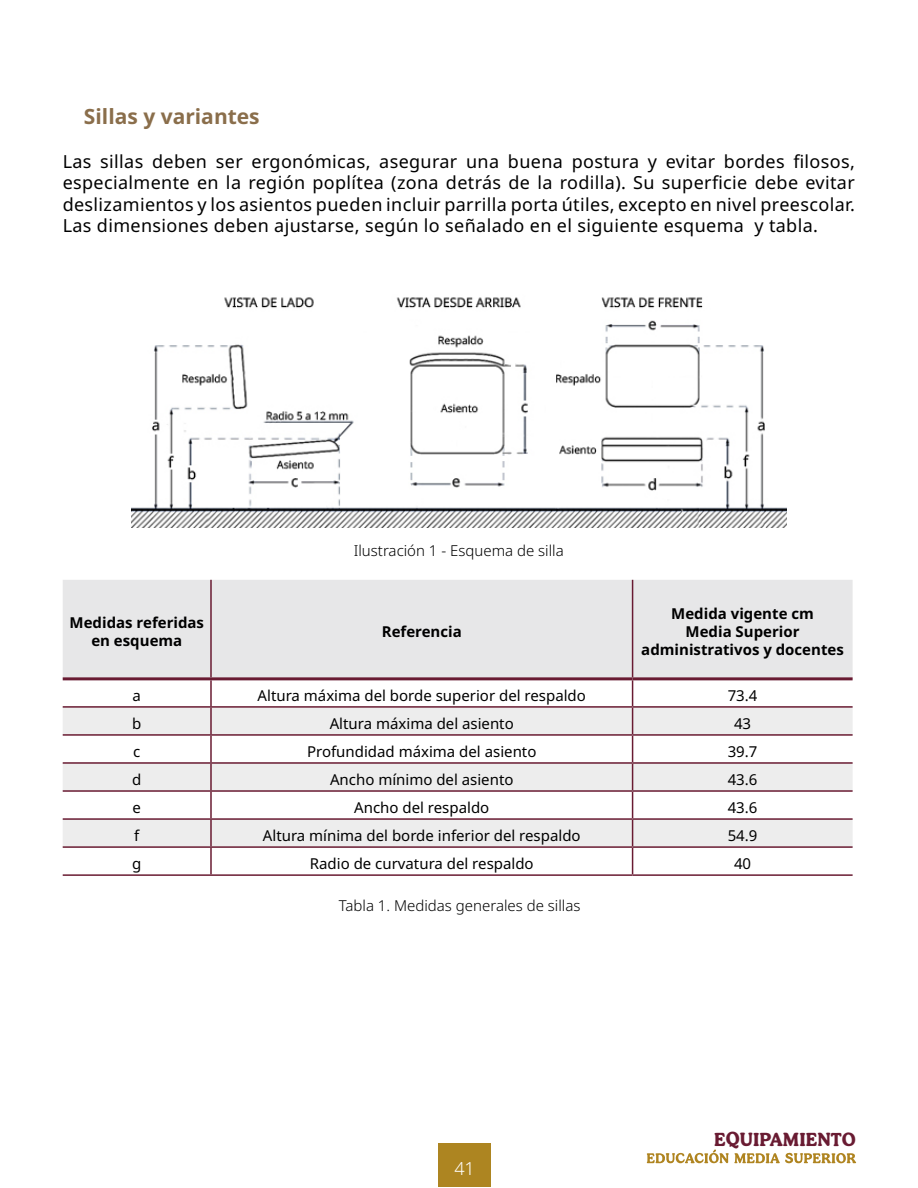
<style>
.page{position:relative;width:918px;height:1188px;background:#fff}
.page>*{position:absolute;margin:0;border:0;box-sizing:border-box;transform-origin:0 0}
.t1{font:700 21px "Noto Sans";color:#8a6e4b}
.t2{font:18px/21.6px "Noto Sans";letter-spacing:.02em;color:#000;text-align:justify}
.t3{font:700 18px "Patria";color:#691b32}
.t4{font:300 18px "Noto Sans";color:#fff}
.t5{font:15px "Noto Sans";color:#000}
.t6{font:700 15px/18px "Noto Sans";color:#000;text-align:center}
.t7{font:300 15px "Noto Sans";color:#000}
</style>
<div class="page">
<div style="left:438px;top:1143px;width:53px;height:44px;background:#ad8521"></div>
<svg style="left:647px;top:1149px;width:209px;height:14px"></svg>
<div style="left:63px;top:580px;width:790px;height:97px;background:#e7e7e8"></div>
<svg style="left:63px;top:708px;width:790px;height:138px;fill:#ededed"></svg>
<hr style="left:210px;top:680px;width:2px;height:26px;background:#691b32">
<hr style="left:63px;top:706px;width:148px;height:2px;background:#691b32">
<hr style="left:211px;top:706px;width:422px;height:2px;background:#691b32">
<hr style="left:210px;top:708px;width:2px;height:26px;background:#691b32">
<hr style="left:633px;top:706px;width:220px;height:2px;background:#691b32">
<hr style="left:63px;top:734px;width:148px;height:2px;background:#691b32">
<hr style="left:211px;top:734px;width:422px;height:2px;background:#691b32">
<hr style="left:210px;top:736px;width:2px;height:26px;background:#691b32">
<hr style="left:633px;top:734px;width:220px;height:2px;background:#691b32">
<hr style="left:63px;top:762px;width:148px;height:2px;background:#691b32">
<hr style="left:211px;top:762px;width:422px;height:2px;background:#691b32">
<hr style="left:210px;top:764px;width:2px;height:26px;background:#691b32">
<hr style="left:633px;top:762px;width:220px;height:2px;background:#691b32">
<hr style="left:63px;top:790px;width:148px;height:2px;background:#691b32">
<hr style="left:211px;top:790px;width:422px;height:2px;background:#691b32">
<hr style="left:210px;top:792px;width:2px;height:26px;background:#691b32">
<hr style="left:633px;top:790px;width:220px;height:2px;background:#691b32">
<hr style="left:63px;top:818px;width:148px;height:2px;background:#691b32">
<hr style="left:211px;top:818px;width:422px;height:2px;background:#691b32">
<hr style="left:210px;top:820px;width:2px;height:26px;background:#691b32">
<hr style="left:633px;top:818px;width:220px;height:2px;background:#691b32">
<hr style="left:63px;top:846px;width:148px;height:2px;background:#691b32">
<hr style="left:211px;top:846px;width:422px;height:2px;background:#691b32">
<hr style="left:210px;top:848px;width:2px;height:26px;background:#691b32">
<hr style="left:633px;top:846px;width:220px;height:2px;background:#691b32">
<svg style="left:632px;top:680px;width:1px;height:194px"></svg>
<hr style="left:210px;top:580px;width:2px;height:97px;background:#691b32">
<hr style="left:632px;top:580px;width:1px;height:97px;background:#691b32">
<hr style="left:63px;top:677px;width:148px;height:3px;background:#691b32">
<hr style="left:211px;top:677px;width:422px;height:3px;background:#691b32">
<hr style="left:633px;top:677px;width:220px;height:3px;background:#691b32">
<hr style="left:63px;top:874px;width:148px;height:2px;background:#691b32">
<hr style="left:211px;top:874px;width:422px;height:2px;background:#691b32">
<hr style="left:633px;top:874px;width:220px;height:2px;background:#691b32">
<img style="left:131px;top:297px;width:655px;height:230px">
<p class="t1" style="left:84px;top:102px;width:177px">Sillas y variantes</p>
<p class="t2" style="left:63px;top:151px;width:794px">Las sillas deben ser ergonómicas, asegurar una buena postura y evitar bordes filosos, especialmente en la región poplítea (zona detrás de la rodilla). Su superficie debe evitar deslizamientos y los asientos pueden incluir parrilla porta útiles, excepto en nivel preescolar.<br>Las dimensiones deben ajustarse, según lo señalado en el siguiente esquema y tabla.</p>
<p class="t7" style="left:354px;top:540px;width:212px">Ilustración 1 - Esquema de silla</p>
<p class="t6" style="left:70px;top:614px;width:136px">Medidas referidas en esquema</p>
<p class="t6" style="left:382px;top:623px;width:82px">Referencia</p>
<p class="t6" style="left:641px;top:605px;width:204px">Medida vigente cm<br>Media Superior administrativos y docentes</p>
<p class="t5" style="left:133px;top:685px;width:10px">a</p>
<p class="t5" style="left:258px;top:685px;width:330px">Altura máxima del borde superior del respaldo</p>
<p class="t5" style="left:728px;top:685px;width:31px">73.4</p>
<p class="t5" style="left:132px;top:713px;width:11px">b</p>
<p class="t5" style="left:330px;top:713px;width:186px">Altura máxima del asiento</p>
<p class="t5" style="left:734px;top:713px;width:19px">43</p>
<p class="t5" style="left:133px;top:741px;width:9px">c</p>
<p class="t5" style="left:307px;top:741px;width:231px">Profundidad máxima del asiento</p>
<p class="t5" style="left:728px;top:741px;width:31px">39.7</p>
<p class="t5" style="left:132px;top:769px;width:11px">d</p>
<p class="t5" style="left:330px;top:769px;width:185px">Ancho mínimo del asiento</p>
<p class="t5" style="left:728px;top:769px;width:31px">43.6</p>
<p class="t5" style="left:133px;top:797px;width:10px">e</p>
<p class="t5" style="left:354px;top:797px;width:137px">Ancho del respaldo</p>
<p class="t5" style="left:728px;top:797px;width:31px">43.6</p>
<p class="t5" style="left:134px;top:825px;width:7px">f</p>
<p class="t5" style="left:263px;top:825px;width:319px">Altura mínima del borde inferior del respaldo</p>
<p class="t5" style="left:728px;top:825px;width:31px">54.9</p>
<p class="t5" style="left:132px;top:853px;width:11px">g</p>
<p class="t5" style="left:310px;top:853px;width:225px">Radio de curvatura del respaldo</p>
<p class="t5" style="left:734px;top:853px;width:19px">40</p>
<p class="t7" style="left:339px;top:895px;width:243px">Tabla 1. Medidas generales de sillas</p>
<p class="t4" style="left:454px;top:1156px;width:22px">41</p>
<p class="t3" style="left:714px;top:1128px;width:143px">EQUIPAMIENTO</p>
</div>
